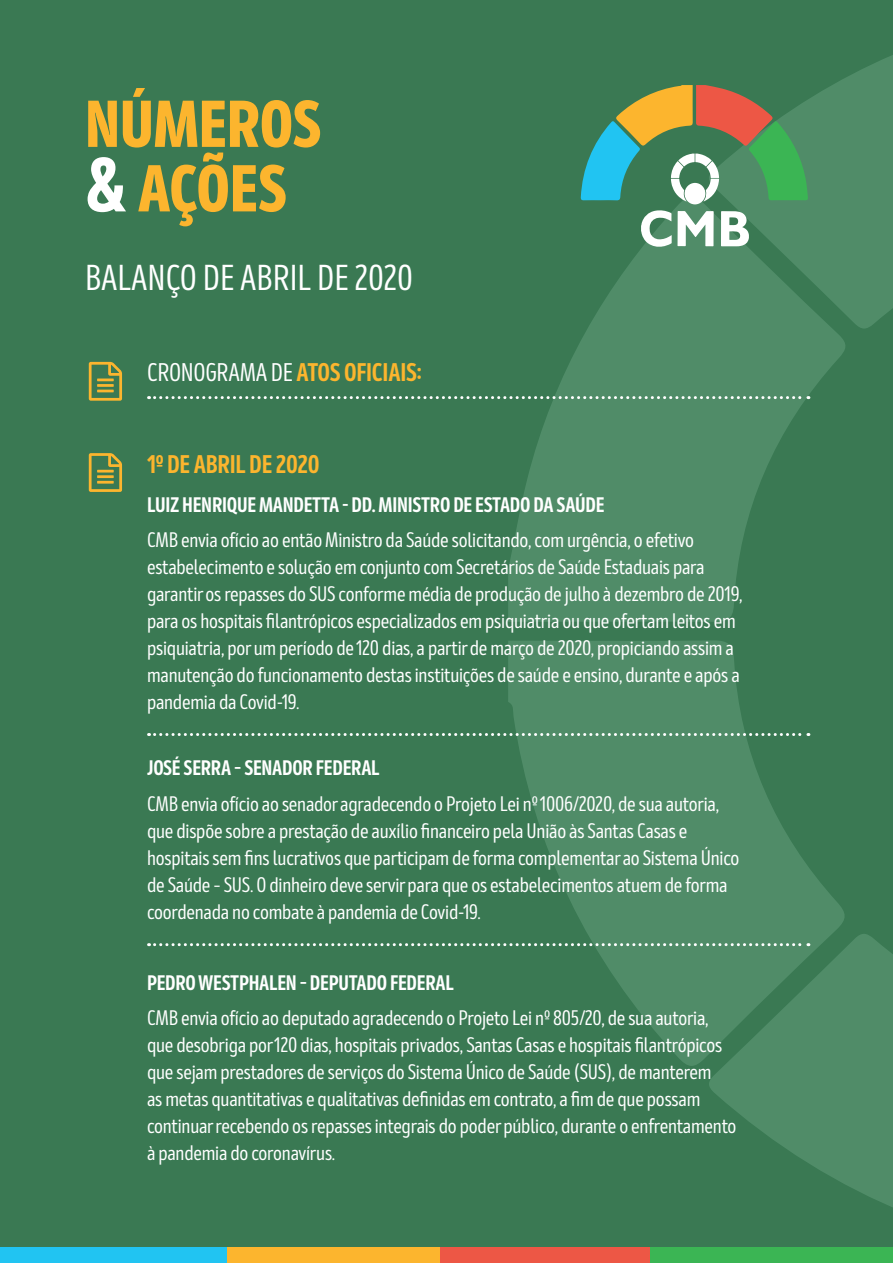
<style>
.page{position:relative;width:893px;height:1263px;background:#3a7953}
.page>*{position:absolute;margin:0;border:0;box-sizing:border-box;transform-origin:0 0}
.t1{font:800 66px/64.5px "Mozer";color:#fcb52e}
.t2{font:36px "Mozer";color:#fff}
.t3{font:700 25.5px "Mozer";letter-spacing:-.01em;color:#fcb52e}
.t4{font:21px/27px "Mozer";letter-spacing:-.01em;color:#fff}
.t5{font:700 21px "Mozer";letter-spacing:-.01em;color:#fff}
.s1{font-size:76.5px;color:#fff}
.s2{font-weight:400;color:#fff}
</style>
<div class="page">
<svg style="left:508px;top:197px;width:337px;height:425px;fill:#508c68"></svg>
<svg style="left:508px;top:640px;width:337px;height:426px;fill:#508c68"></svg>
<svg style="left:704px;top:55px;width:189px;height:274px;fill:#508c68"></svg>
<svg style="left:707px;top:934px;width:186px;height:314px;fill:#508c68"></svg>
<svg style="left:721px;top:211px;width:28px;height:35px"></svg>
<svg style="left:641px;top:210px;width:73px;height:37px;background:#a6c4b2"></svg>
<div style="left:684px;top:183px;width:21px;height:21px;background:#fff;border-radius:50%"></div>
<svg style="left:581px;top:85px;width:227px;height:117px"></svg>
<svg style="left:149px;top:396px;width:660px;height:3px"></svg>
<svg style="left:89px;top:362px;width:33px;height:39px"></svg>
<svg style="left:89px;top:453px;width:33px;height:39px"></svg>
<div style="left:0;top:1248px;width:229px;height:15px;background:#21c4f2"></div>
<div style="left:228px;top:1248px;width:212px;height:15px;background:#fcb52e"></div>
<div style="left:440px;top:1248px;width:212px;height:15px;background:#ed5745"></div>
<div style="left:651px;top:1248px;width:242px;height:15px;background:#3bb554"></div>
<svg style="left:149px;top:733px;width:660px;height:3px"></svg>
<svg style="left:149px;top:943px;width:660px;height:3px"></svg>
<p class="t1" style="left:85px;top:94px;width:238px">NÚMEROS <span class="s1">&amp;</span> AÇÕES</p>
<p class="t2" style="left:85px;top:257px;width:330px">BALANÇO DE ABRIL DE 2020</p>
<p class="t3" style="left:147px;top:357px;width:276px"><span class="s2">CRONOGRAMA DE</span> ATOS OFICIAIS:</p>
<p class="t3" style="left:147px;top:449px;width:174px">1º DE ABRIL DE 2020</p>
<p class="t5" style="left:147px;top:492px;width:459px">LUIZ HENRIQUE MANDETTA - DD. MINISTRO DE ESTADO DA SAÚDE</p>
<p class="t4" style="left:147px;top:527px;width:597px">CMB envia ofício ao então Ministro da Saúde solicitando, com urgência, o efetivo estabelecimento e solução em conjunto com Secretários de Saúde Estaduais para garantir os repasses do SUS conforme média de produção de julho à dezembro de 2019, para os hospitais filantrópicos especializados em psiquiatria ou que ofertam leitos em psiquiatria, por um período de 120 dias, a partir de março de 2020, propiciando assim a manutenção do funcionamento destas instituições de saúde e ensino, durante e após a pandemia da Covid-19.</p>
<p class="t5" style="left:147px;top:755px;width:234px">JOSÉ SERRA – SENADOR FEDERAL</p>
<p class="t4" style="left:147px;top:790px;width:594px">CMB envia ofício ao senador agradecendo o Projeto Lei nº 1006/2020, de sua autoria, que dispõe sobre a prestação de auxílio financeiro pela União às Santas Casas e hospitais sem fins lucrativos que participam de forma complementar ao Sistema Único de Saúde – SUS. O dinheiro deve servir para que os estabelecimentos atuem de forma coordenada no combate à pandemia de Covid-19.</p>
<p class="t5" style="left:147px;top:970px;width:308px">PEDRO WESTPHALEN – DEPUTADO FEDERAL</p>
<p class="t4" style="left:147px;top:1005px;width:591px">CMB envia ofício ao deputado agradecendo o Projeto Lei nº 805/20, de sua autoria, que desobriga por 120 dias, hospitais privados, Santas Casas e hospitais filantrópicos que sejam prestadores de serviços do Sistema Único de Saúde (SUS), de manterem<br>as metas quantitativas e qualitativas definidas em contrato, a fim de que possam continuar recebendo os repasses integrais do poder público, durante o enfrentamento à pandemia do coronavírus.</p>
</div>
